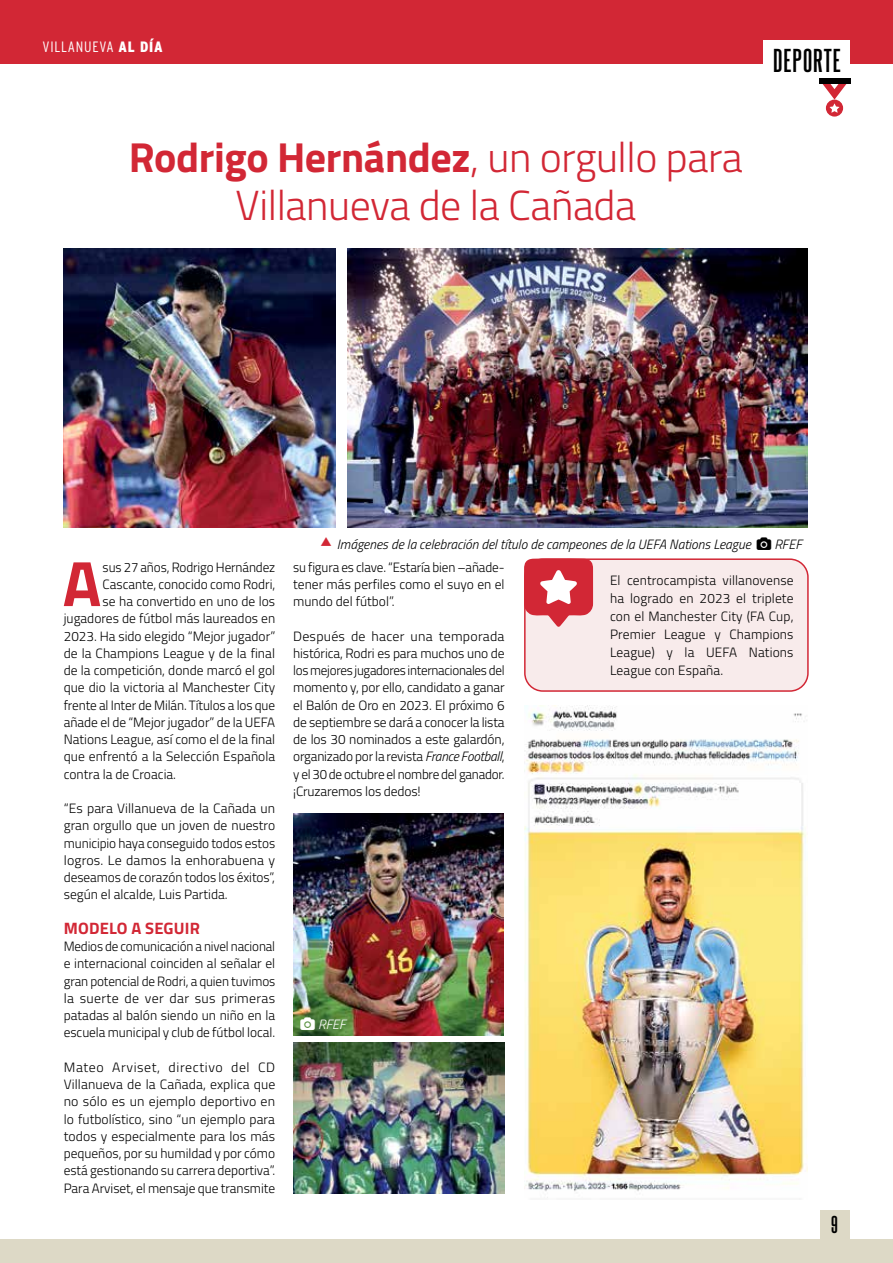
<style>
.page{position:relative;width:893px;height:1263px;background:#fff}
.page>*{position:absolute;margin:0;border:0;box-sizing:border-box;transform-origin:0 0}
.TEXTO_PRIMER_PÁRRAFO_CAPITULAR{font:700 64.2px "Titillium";color:#d22735}
.TÍTULO{font:300 42px/48.6px "Titillium";letter-spacing:-.01em;color:#d22735;text-align:center}
.t1{font:700 28.5px "Steelfish Rg";letter-spacing:.04em;color:#000}
.t2{font:700 21px "Steelfish Rg";color:#000}
.LADILLO{font:700 16.5px "Titillium";letter-spacing:.01em;color:#d22735}
.t3{font:300 condensed 15px "Interstate";letter-spacing:.05em;color:#fff}
.TEXTO{font:300 13.5px/17.2px "Titillium";color:#000;text-align:justify}
.TEXTO_PRIMER_PÁRRAFO_CAPITULAR-2{font:300 13.5px "Titillium";color:#000}
.PIE_DE_FOTO{font:italic 300 13.5px "Titillium";color:#000}
.PIE_DE_FOTO-2{font:italic 300 13.5px "Titillium";color:#fff}
.s1{font-weight:900}
.s2{font-weight:700}
.s3{font-style:italic}
</style>
<div class="page">
<div style="left:0;top:0;width:893px;height:64px;background:#d22735"></div>
<div style="left:763px;top:40px;width:86px;height:36px;background:#fff"></div>
<svg style="left:822px;top:84px;width:24px;height:33px"></svg>
<div style="left:819px;top:79px;width:31px;height:5px;background:#000"></div>
<hr style="left:0;top:0;width:1px;height:64px;background:#f47b20">
<div style="left:525px;top:559px;width:283px;height:132px;background:#f8ebeb;border-radius:18px"></div>
<img style="left:524px;top:705px;width:283px;height:493px">
<img style="left:347px;top:249px;width:461px;height:278px">
<img style="left:64px;top:249px;width:272px;height:278px">
<img style="left:293px;top:813px;width:211px;height:222px">
<img style="left:293px;top:1042px;width:212px;height:151px">
<div style="left:524px;top:558px;width:285px;height:134px;border:2px solid #d22735;border-radius:18px"></div>
<svg style="left:524px;top:558px;width:69px;height:69px"></svg>
<div style="left:0;top:1239px;width:893px;height:24px;background:#ddd9c6"></div>
<div style="left:820px;top:1209px;width:29px;height:30px;background:#ddd9c6"></div>
<svg style="left:301px;top:1017px;width:14px;height:12px"></svg>
<p class="t3" style="left:43px;top:38px;width:122px">VILLANUEVA <span class="s1">AL DÍA</span></p>
<p class="TÍTULO" style="left:129px;top:131px;width:615px"><span class="s2">Rodrigo Hernández</span>, un orgullo para<br>Villanueva de la Cañada</p>
<h3 class="t1" style="left:773px;top:40px;width:69px">DEPORTE</h3>
<p class="TEXTO_PRIMER_PÁRRAFO_CAPITULAR" style="left:63px;top:534px;width:40px">A</p>
<p class="TEXTO_PRIMER_PÁRRAFO_CAPITULAR-2" style="left:103px;top:557px;width:174px">sus 27 años, Rodrigo Hernández</p>
<p class="TEXTO_PRIMER_PÁRRAFO_CAPITULAR-2" style="left:103px;top:574px;width:174px">Cascante, conocido como Rodri,</p>
<p class="TEXTO_PRIMER_PÁRRAFO_CAPITULAR-2" style="left:103px;top:591px;width:174px">se ha convertido en uno de los</p>
<p class="TEXTO_PRIMER_PÁRRAFO_CAPITULAR-2" style="left:64px;top:609px;width:213px">jugadores de fútbol más laureados en</p>
<p class="TEXTO_PRIMER_PÁRRAFO_CAPITULAR-2" style="left:64px;top:626px;width:213px">2023. Ha sido elegido “Mejor jugador”</p>
<p class="TEXTO_PRIMER_PÁRRAFO_CAPITULAR-2" style="left:64px;top:643px;width:213px">de la Champions League y de la final</p>
<p class="TEXTO_PRIMER_PÁRRAFO_CAPITULAR-2" style="left:64px;top:660px;width:213px">de la competición, donde marcó el gol</p>
<p class="TEXTO_PRIMER_PÁRRAFO_CAPITULAR-2" style="left:64px;top:678px;width:213px">que dio la victoria al Manchester City</p>
<p class="TEXTO_PRIMER_PÁRRAFO_CAPITULAR-2" style="left:64px;top:695px;width:213px">frente al Inter de Milán. Títulos a los que</p>
<p class="TEXTO_PRIMER_PÁRRAFO_CAPITULAR-2" style="left:64px;top:712px;width:213px">añade el de “Mejor jugador” de la UEFA</p>
<p class="TEXTO_PRIMER_PÁRRAFO_CAPITULAR-2" style="left:64px;top:729px;width:213px">Nations League, así como el de la final</p>
<p class="TEXTO_PRIMER_PÁRRAFO_CAPITULAR-2" style="left:64px;top:747px;width:213px">que enfrentó a la Selección Española</p>
<p class="TEXTO_PRIMER_PÁRRAFO_CAPITULAR-2" style="left:64px;top:764px;width:114px">contra la de Croacia.</p>
<p class="TEXTO" style="left:64px;top:799px;width:213px">“Es para Villanueva de la Cañada un gran orgullo que un joven de nuestro municipio haya conseguido todos estos logros. Le damos la enhorabuena y deseamos de corazón todos los éxitos”, según el alcalde, Luis Partida.</p>
<p class="LADILLO" style="left:64px;top:915px;width:138px">MODELO A SEGUIR</p>
<p class="TEXTO" style="left:64px;top:937px;width:213px">Medios de comunicación a nivel nacional e internacional coinciden al señalar el gran potencial de Rodri, a quien tuvimos la suerte de ver dar sus primeras patadas al balón siendo un niño en la escuela municipal y club de fútbol local.</p>
<p class="TEXTO" style="left:64px;top:1058px;width:213px">Mateo Arviset, directivo del CD Villanueva de la Cañada, explica que no sólo es un ejemplo deportivo en lo futbolístico, sino “un ejemplo para todos y especialmente para los más pequeños, por su humildad y por cómo está gestionando su carrera deportiva”.<br>Para Arviset, el mensaje que transmite</p>
<p class="PIE_DE_FOTO" style="left:337px;top:534px;width:416px">Imágenes de la celebración del título de campeones de la UEFA Nations League</p>
<p class="PIE_DE_FOTO" style="left:774px;top:534px;width:29px">RFEF</p>
<p class="TEXTO" style="left:610px;top:570px;width:185px;line-height:18px">El centrocampista villanovense ha logrado en 2023 el triplete con el Manchester City (FA Cup, Premier League y Champions League) y la UEFA Nations League con España.</p>
<p class="TEXTO" style="left:293px;top:557px;width:213px">su figura es clave. “Estaría bien –añade&shy;tener más perfiles como el suyo en el mundo del fútbol”.</p>
<p class="TEXTO" style="left:293px;top:626px;width:213px">Después de hacer una temporada histórica, Rodri es para muchos uno de los mejores jugadores internacionales del momento y, por ello, candidato a ganar el Balón de Oro en 2023. El próximo 6 de septiembre se dará a conocer la lista de los 30 nominados a este galardón, organizado por la revista <span class="s3">France Football</span>, y el 30 de octubre el nombre del ganador. ¡Cruzaremos los dedos!</p>
<p class="PIE_DE_FOTO-2" style="left:318px;top:1014px;width:29px">RFEF</p>
<h3 class="t2" style="left:831px;top:1210px;width:8px">9</h3>
</div>
